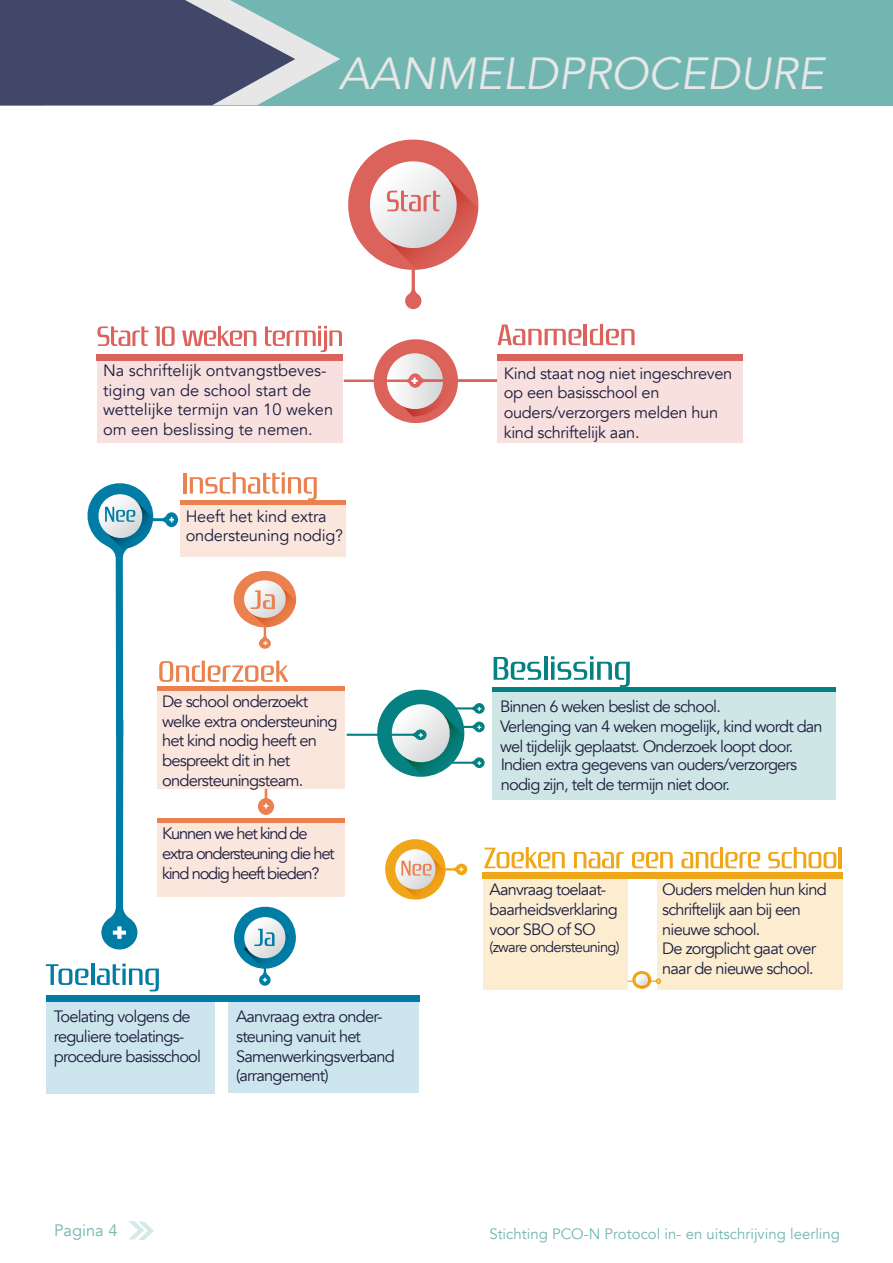
<style>
.page{position:relative;width:893px;height:1263px;background:#fff}
.page>*{position:absolute;margin:0;border:0;box-sizing:border-box;transform-origin:0 0}
.t1{font:italic 45px "Avenir";color:#e7e7e7}
.t2{font:16.5px "Avenir";color:#72b6b1}
.t3{font:16.35px/19.6px "Avenir";letter-spacing:-.05em;color:#1d1e3f}
.t4{font:16.35px/19.6px "Avenir";color:#1d1e3f}
.t5{font:16.35px/19.6px "Avenir";letter-spacing:-.02em;color:#1d1e3f}
.t6{font:16.35px/19.6px "Avenir";letter-spacing:-.075em;color:#1d1e3f}
.t7{font:16.35px/19.6px "Avenir";letter-spacing:-.015em;color:#1d1e3f}
.t8{font:15px "Avenir";color:#72b6b1}
.t9{font:14.7px "Avenir";letter-spacing:-.05em;color:#1d1e3f}
</style>
<div class="page">
<svg style="left:129px;top:1221px;width:25px;height:19px"></svg>
<div style="left:0;top:0;width:893px;height:105px;background:#72b6b1"></div>
<svg style="left:0;top:0;width:340px;height:105px;background:#5d6b83"></svg>
<div style="left:657px;top:878px;width:185px;height:111px;background:#fcedd1"></div>
<div style="left:97px;top:361px;width:246px;height:82px;background:#f7e0de"></div>
<div style="left:497px;top:361px;width:246px;height:82px;background:#f7e0de"></div>
<div style="left:492px;top:692px;width:343px;height:108px;background:#cee6e6"></div>
<div style="left:180px;top:505px;width:166px;height:51px;background:#fae6dc"></div>
<div style="left:158px;top:690px;width:187px;height:99px;background:#fae6dc"></div>
<div style="left:158px;top:822px;width:187px;height:75px;background:#fae6dc"></div>
<div style="left:229px;top:1000px;width:190px;height:93px;background:#cde5ed"></div>
<div style="left:46px;top:1001px;width:168px;height:93px;background:#cde5ed"></div>
<div style="left:483px;top:878px;width:145px;height:111px;background:#fcedd1"></div>
<hr style="left:158px;top:686px;width:187px;height:4px;background:#ea814e">
<div style="left:180px;top:500px;width:166px;height:5px;background:#ea814e"></div>
<svg style="left:494px;top:657px;width:47px;height:23px"></svg>
<hr style="left:544px;top:656px;width:3px;height:24px;background:#068181">
<svg style="left:551px;top:656px;width:79px;height:31px"></svg>
<div style="left:492px;top:687px;width:343px;height:5px;background:#068181"></div>
<hr style="left:584px;top:324px;width:3px;height:21px;background:#db635b">
<svg style="left:590px;top:324px;width:45px;height:21px"></svg>
<div style="left:497px;top:354px;width:246px;height:6px;background:#db635b"></div>
<svg style="left:348px;top:139px;width:131px;height:170px"></svg>
<svg style="left:347px;top:689px;width:138px;height:88px"></svg>
<svg style="left:484px;top:847px;width:81px;height:21px"></svg>
<svg style="left:574px;top:852px;width:50px;height:16px"></svg>
<svg style="left:632px;top:852px;width:41px;height:16px"></svg>
<svg style="left:681px;top:847px;width:79px;height:21px"></svg>
<svg style="left:768px;top:847px;width:68px;height:21px"></svg>
<hr style="left:839px;top:847px;width:3px;height:21px;background:#f0a619">
<div style="left:483px;top:872px;width:360px;height:6px;background:#f0a619"></div>
<svg style="left:385px;top:839px;width:82px;height:61px"></svg>
<svg style="left:627px;top:971px;width:34px;height:18px"></svg>
<div style="left:46px;top:995px;width:373px;height:6px;background:#007ca5"></div>
<svg style="left:97px;top:326px;width:51px;height:20px"></svg>
<svg style="left:155px;top:326px;width:20px;height:20px"></svg>
<svg style="left:182px;top:326px;width:74px;height:20px"></svg>
<div style="left:97px;top:354px;width:246px;height:6px;background:#db635b"></div>
<svg style="left:46px;top:472px;width:271px;height:519px"></svg>
<svg style="left:265px;top:324px;width:316px;height:100px"></svg>
<div style="left:158px;top:818px;width:187px;height:5px;background:#ea814e"></div>
<h1 class="t1" style="left:339px;top:46px;width:487px">AANMELDPROCEDURE</h1>
<p class="t4" style="left:103px;top:361px;width:232px">Na schriftelijk ontvangstbeves&shy;tiging van de school start de wettelijke termijn van 10 weken om een beslissing te nemen.</p>
<p class="t7" style="left:186px;top:506px;width:159px">Heeft het kind extra ondersteuning nodig?</p>
<p class="t3" style="left:162px;top:692px;width:177px">De school onderzoekt welke extra ondersteuning het kind nodig heeft en bespreekt dit in het ondersteuningsteam.</p>
<p class="t6" style="left:162px;top:824px;width:174px">Kunnen we het kind de extra ondersteuning die het kind nodig heeft bieden?</p>
<p class="t3" style="left:54px;top:1007px;width:149px">Toelating volgens de reguliere toelatings&shy;procedure basisschool</p>
<p class="t3" style="left:236px;top:1007px;width:160px">Aanvraag extra onder&shy;steuning vanuit het<br>Samenwerkingsverband (arrangement)</p>
<p class="t5" style="left:504px;top:364px;width:230px">Kind staat nog niet ingeschreven op een basisschool en ouders/verzorgers melden hun kind schriftelijk aan.</p>
<p class="t3" style="left:500px;top:697px;width:324px">Binnen 6 weken beslist de school.<br>Verlenging van 4 weken mogelijk, kind wordt dan wel tijdelijk geplaatst. Onderzoek loopt door.</p>
<p class="t3" style="left:501px;top:755px;width:298px">Indien extra gegevens van ouders/verzorgers nodig zijn, telt de termijn niet door.</p>
<p class="t3" style="left:490px;top:880px;width:130px">Aanvraag toelaat&shy;baarheidsverklaring voor SBO of SO</p>
<p class="t9" style="left:490px;top:938px;width:132px">(zware ondersteuning)</p>
<p class="t3" style="left:662px;top:880px;width:166px">Ouders melden hun kind schriftelijk aan bij een nieuwe school.<br>De zorgplicht gaat over naar de nieuwe school.</p>
<p class="t2" style="left:54px;top:1220px;width:65px">Pagina 4</p>
<p class="t8" style="left:489px;top:1224px;width:352px">Stichting PCO-N Protocol in- en uitschrijving leerling</p>
</div>
